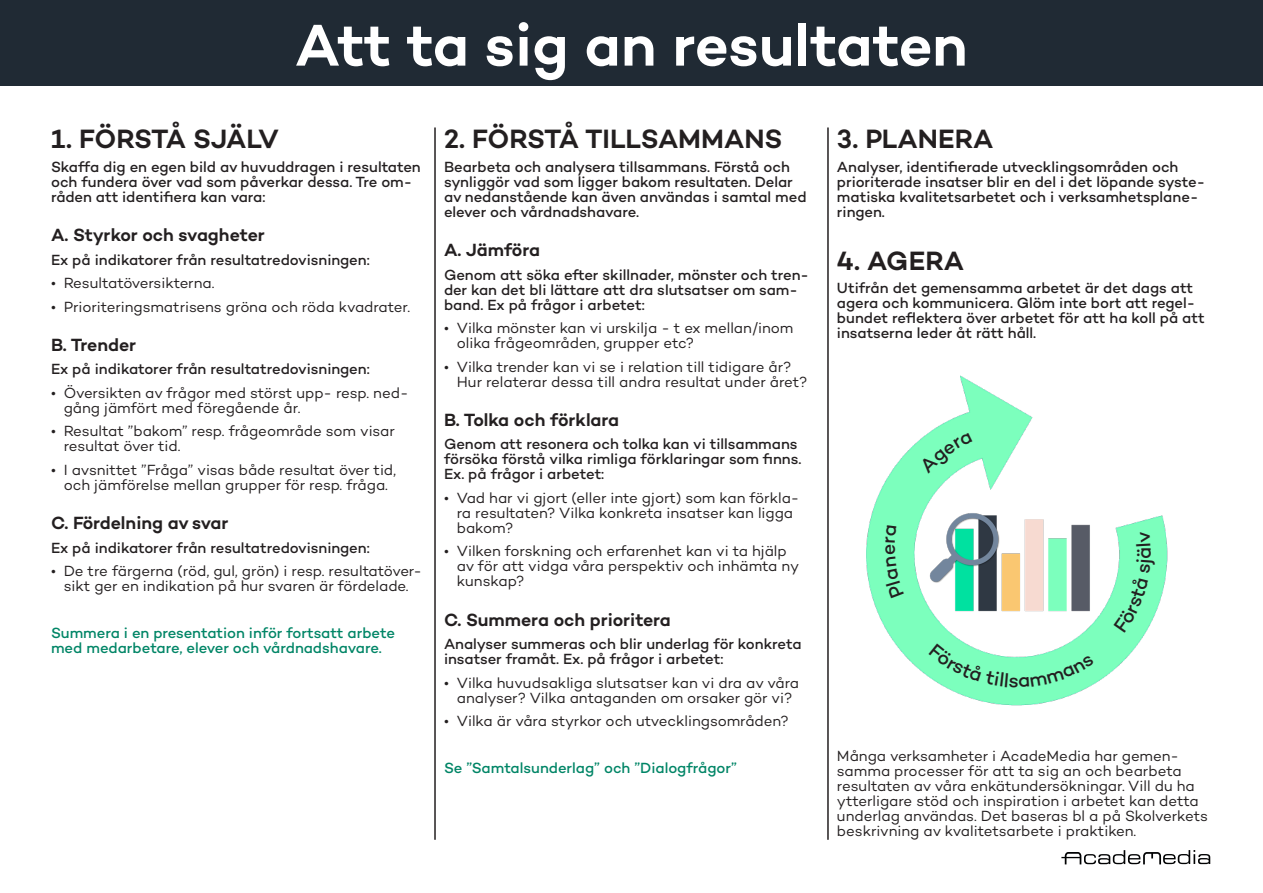
<style>
.page{position:relative;width:1263px;height:893px;background:#fff}
.page>*{position:absolute;margin:0;border:0;box-sizing:border-box;transform-origin:0 0}
.Rubrik_0{font:600 60px "Campton";letter-spacing:-.005em;color:#fff}
.Versalrubrik{font:600 27px "Campton";color:#231f20}
.Versalrubrik-2{font:600 27px "Campton";letter-spacing:-.03em;color:#231f20}
.t1{font:500 19.8px "Campton";color:#231f20}
.Rubrik_2{font:600 18px "Campton";letter-spacing:-.01em;color:#231f20}
.Brödtext{font:15px/15px "Campton";letter-spacing:-.005em;color:#231f20}
.Ingress{font:500 15px/15px "Campton";letter-spacing:-.005em;color:#231f20}
.Ingress-2{font:500 15px/15px "Campton";letter-spacing:-.005em;color:#008566}
</style>
<div class="page">
<svg style="left:1061px;top:850px;width:149px;height:14px"></svg>
<hr style="left:435px;top:128px;width:1px;height:712px;background:#231f20">
<hr style="left:828px;top:128px;width:1px;height:712px;background:#231f20">
<div style="left:0;top:0;width:1263px;height:85px;background:#202a34"></div>
<img style="left:827px;top:296px;width:341px;height:518px">
<svg style="left:919px;top:432px;width:53px;height:41px;background:#84fec1"></svg>
<svg style="left:929px;top:644px;width:165px;height:43px;background:#8dfec5"></svg>
<svg style="left:885px;top:525px;width:19px;height:73px"></svg>
<div style="left:1114px;top:559px;width:41px;height:73px;background:#7cffbd"></div>
<svg style="left:1136px;top:531px;width:14px;height:15px"></svg>
<p class="Rubrik_0" style="left:295px;top:7px;width:674px">Att ta sig an resultaten</p>
<p class="Versalrubrik-2" style="left:51px;top:122px;width:230px">1. FÖRSTÅ SJÄLV</p>
<p class="Ingress" style="left:51px;top:159px;width:371px">Skaffa dig en egen bild av huvuddragen i resultaten och fundera över vad som påverkar dessa. Tre om&shy;råden att identifiera kan vara:</p>
<p class="Rubrik_2" style="left:51px;top:224px;width:215px">A. Styrkor och svagheter</p>
<p class="Ingress" style="left:51px;top:252px;width:320px">Ex på indikatorer från resultatredovisningen:</p>
<p class="Brödtext" style="left:51px;top:275px;width:165px">• Resultatöversikterna.</p>
<p class="Brödtext" style="left:51px;top:299px;width:361px">• Prioriteringsmatrisens gröna och röda kvadrater.</p>
<p class="Rubrik_2" style="left:51px;top:333px;width:87px">B. Trender</p>
<p class="Ingress" style="left:51px;top:361px;width:320px">Ex på indikatorer från resultatredovisningen:</p>
<p class="Brödtext" style="left:64px;top:385px;width:346px;text-indent:-13px">• Översikten av frågor med störst upp- resp. ned&shy;gång jämfört med föregående år.</p>
<p class="Brödtext" style="left:64px;top:423px;width:333px;text-indent:-13px">• Resultat ”bakom” resp. frågeområde som visar resultat över tid.</p>
<p class="Brödtext" style="left:51px;top:462px;width:347px;text-align:center">• I avsnittet ”Fråga” visas både resultat över tid, och jämförelse mellan grupper för resp. fråga.</p>
<p class="Rubrik_2" style="left:51px;top:512px;width:179px">C. Fördelning av svar</p>
<p class="Ingress" style="left:51px;top:540px;width:320px">Ex på indikatorer från resultatredovisningen:</p>
<p class="Brödtext" style="left:51px;top:563px;width:372px;text-align:center">• De tre färgerna (röd, gul, grön) i resp. resultatöver&shy;sikt ger en indikation på hur svaren är fördelade.</p>
<p class="Ingress-2" style="left:51px;top:625px;width:346px">Summera i en presentation inför fortsatt arbete med medarbetare, elever och vårdnadshavare.</p>
<p class="Versalrubrik" style="left:444px;top:122px;width:340px">2. FÖRSTÅ TILLSAMMANS</p>
<p class="Ingress" style="left:444px;top:159px;width:364px">Bearbeta och analysera tillsammans. Förstå och synliggör vad som ligger bakom resultaten. Delar av nedanstående kan även användas i samtal med elever och vårdnadshavare.</p>
<p class="Rubrik_2" style="left:444px;top:239px;width:98px">A. Jämföra</p>
<p class="Ingress" style="left:444px;top:267px;width:366px">Genom att söka efter skillnader, mönster och tren&shy;der kan det bli lättare att dra slutsatser om sam&shy;band. Ex på frågor i arbetet:</p>
<p class="Brödtext" style="left:457px;top:320px;width:338px;text-indent:-13px">• Vilka mönster kan vi urskilja - t ex mellan/inom olika frågeområden, grupper etc?</p>
<p class="Brödtext" style="left:457px;top:359px;width:352px;text-indent:-13px">• Vilka trender kan vi se i relation till tidigare år?<br>Hur relaterar dessa till andra resultat under året?</p>
<p class="Rubrik_2" style="left:444px;top:408px;width:177px">B. Tolka och förklara</p>
<p class="Ingress" style="left:444px;top:436px;width:359px">Genom att resonera och tolka kan vi tillsammans försöka förstå vilka rimliga förklaringar som finns.<br>Ex. på frågor i arbetet:</p>
<p class="Brödtext" style="left:457px;top:490px;width:344px;text-indent:-13px">• Vad har vi gjort (eller inte gjort) som kan förkla&shy;ra resultaten? Vilka konkreta insatser kan ligga bakom?</p>
<p class="Brödtext" style="left:457px;top:543px;width:344px;text-indent:-13px">• Vilken forskning och erfarenhet kan vi ta hjälp av för att vidga våra perspektiv och inhämta ny kunskap?</p>
<p class="Rubrik_2" style="left:444px;top:608px;width:228px">C. Summera och prioritera</p>
<p class="Ingress" style="left:444px;top:636px;width:359px">Analyser summeras och blir underlag för konkreta insatser framåt. Ex. på frågor i arbetet:</p>
<p class="Brödtext" style="left:444px;top:675px;width:357px;text-align:center">• Vilka huvudsakliga slutsatser kan vi dra av våra analyser? Vilka antaganden om orsaker gör vi?</p>
<p class="Brödtext" style="left:444px;top:713px;width:347px">• Vilka är våra styrkor och utvecklingsområden?</p>
<p class="Ingress-2" style="left:444px;top:760px;width:294px">Se ”Samtalsunderlag” och ”Dialogfrågor”</p>
<p class="Versalrubrik" style="left:837px;top:122px;width:158px">3. PLANERA</p>
<p class="Ingress" style="left:837px;top:159px;width:370px">Analyser, identifierade utvecklingsområden och prioriterade insatser blir en del i det löpande syste&shy;matiska kvalitetsarbetet och i verksamhetsplane&shy;ringen.</p>
<p class="Versalrubrik" style="left:837px;top:243px;width:129px">4. AGERA</p>
<p class="Ingress" style="left:837px;top:280px;width:369px">Utifrån det gemensamma arbetet är det dags att agera och kommunicera. Glöm inte bort att regel&shy;bundet reflektera över arbetet för att ha koll på att insatserna leder åt rätt håll.</p>
<h3 class="t1" style="left:1131px;top:559px;width:14px;rotate:-90deg">ä</h3>
<p class="Brödtext" style="left:837px;top:748px;width:373px">Många verksamheter i AcadeMedia har gemen&shy;samma processer för att ta sig an och bearbeta resultaten av våra enkätundersökningar. Vill du ha ytterligare stöd och inspiration i arbetet kan detta underlag användas. Det baseras bl a på Skolverkets beskrivning av kvalitetsarbete i praktiken.</p>
</div>
